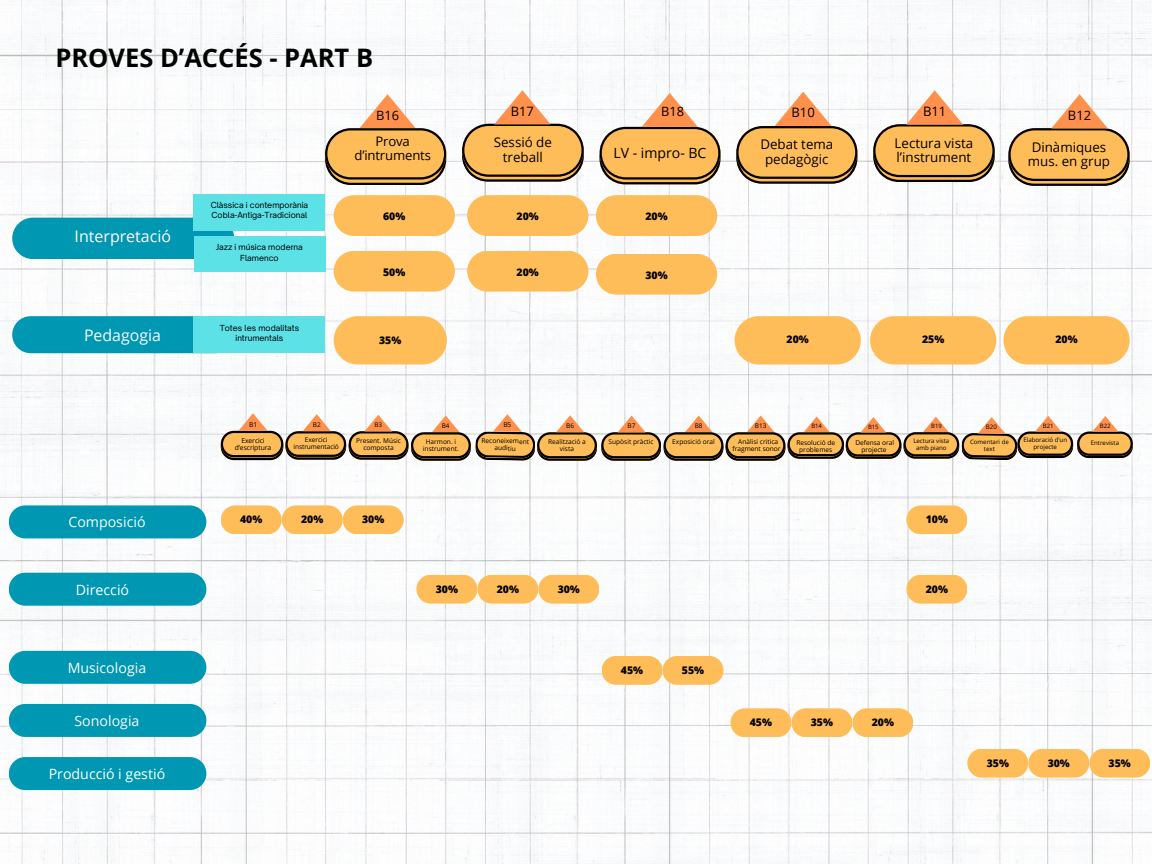
<style>
.page{position:relative;width:1152px;height:864px;background:#fff}
.page>*{position:absolute;margin:0;border:0;box-sizing:border-box;transform-origin:0 0}
.t1{font:700 25.5px "Open Sans";color:#000}
.t2{font:16.05px "Open Sans";color:#fff}
.t3{font:15.9px "Open Sans";color:#f9fafb}
.t4{font:14.25px "Open Sans";color:#f9fafb}
.t5{font:14.25px "Open Sans";color:#fff}
.t6{font:14.1px "Open Sans";color:#000}
.t7{font:13.35px/14.4px "Open Sans";color:#000;text-align:center}
.t8{font:13.2px/14.2px "Open Sans";letter-spacing:-.01em;color:#000;text-align:center}
.t9{font:13.05px "Open Sans";color:#000}
.t10{font:12.9px "Open Sans";color:#000}
.t11{font:800 10.5px "Open Sans";color:#000}
.t12{font:7.95px/10.2px "Open Sauce One";color:#000;text-align:center}
.t13{font:6.75px/7.4px "Open Sans";letter-spacing:-.01em;color:#000;text-align:center}
.t14{font:6.6px/7.2px "Open Sans";color:#000;text-align:center}
.t15{font:6.45px "Open Sans";color:#000}
.t16{font:6.3px "Open Sans";color:#000}
.t17{font:6.15px/6.6px "Open Sans";color:#000;text-align:center}
.t18{font:6px "Open Sans";color:#000}
.t19{font:5.85px "Open Sans";color:#000}
</style>
<div class="page">
<img style="left:0;top:0;width:1152px;height:864px">
<div style="left:12px;top:316px;width:222px;height:37px;background:#0097b2;border-radius:19px"></div>
<div style="left:194px;top:317px;width:131px;height:36px;background:#5ce1e6"></div>
<svg style="left:325px;top:94px;width:121px;height:91px"></svg>
<svg style="left:462px;top:90px;width:122px;height:92px"></svg>
<svg style="left:600px;top:93px;width:121px;height:91px"></svg>
<svg style="left:736px;top:92px;width:121px;height:92px"></svg>
<svg style="left:873px;top:90px;width:122px;height:92px"></svg>
<svg style="left:1008px;top:94px;width:122px;height:92px"></svg>
<div style="left:9px;top:505px;width:197px;height:33px;background:#0097b2;border-radius:16px"></div>
<div style="left:9px;top:573px;width:197px;height:33px;background:#0097b2;border-radius:17px"></div>
<div style="left:9px;top:651px;width:197px;height:33px;background:#0097b2;border-radius:16px"></div>
<div style="left:9px;top:704px;width:197px;height:33px;background:#0097b2;border-radius:16px"></div>
<div style="left:9px;top:757px;width:197px;height:33px;background:#0097b2;border-radius:16px"></div>
<div style="left:12px;top:218px;width:222px;height:41px;background:#0097b2;border-radius:21px"></div>
<div style="left:194px;top:194px;width:131px;height:36px;background:#5ce1e6"></div>
<div style="left:194px;top:236px;width:131px;height:36px;background:#5ce1e6"></div>
<div style="left:334px;top:316px;width:113px;height:48px;background:#ffbd59;border-radius:24px"></div>
<svg style="left:334px;top:195px;width:121px;height:41px;background:#fec165"></svg>
<svg style="left:334px;top:251px;width:121px;height:41px;background:#fec165"></svg>
<svg style="left:467px;top:195px;width:121px;height:41px;background:#fec165"></svg>
<svg style="left:596px;top:195px;width:121px;height:41px;background:#fec165"></svg>
<svg style="left:467px;top:251px;width:121px;height:41px;background:#fec165"></svg>
<svg style="left:596px;top:254px;width:121px;height:41px;background:#fec165"></svg>
<div style="left:735px;top:316px;width:126px;height:48px;background:#ffbd59;border-radius:24px"></div>
<div style="left:870px;top:316px;width:126px;height:48px;background:#ffbd59;border-radius:24px"></div>
<div style="left:1003px;top:316px;width:127px;height:48px;background:#ffbd59;border-radius:24px"></div>
<svg style="left:221px;top:413px;width:912px;height:48px"></svg>
<svg style="left:221px;top:505px;width:183px;height:29px;background:#fec46b"></svg>
<svg style="left:416px;top:575px;width:183px;height:29px;background:#fec36b"></svg>
<svg style="left:602px;top:656px;width:121px;height:29px;background:#fec369"></svg>
<svg style="left:906px;top:505px;width:61px;height:29px;background:#fdc36b"></svg>
<svg style="left:906px;top:575px;width:61px;height:29px;background:#fdc36a"></svg>
<svg style="left:967px;top:749px;width:183px;height:29px;background:#fec36b"></svg>
<svg style="left:730px;top:708px;width:183px;height:29px;background:#fec36b"></svg>
<h1 class="t1" style="left:55px;top:40px;width:319px">PROVES D’ACCÉS - PART B</h1>
<h3 class="t10" style="left:376px;top:106px;width:24px">B16</h3>
<h3 class="t10" style="left:511px;top:102px;width:25px">B17</h3>
<h3 class="t10" style="left:661px;top:102px;width:24px">B18</h3>
<h3 class="t9" style="left:792px;top:103px;width:25px">B10</h3>
<h3 class="t9" style="left:923px;top:102px;width:25px">B11</h3>
<h3 class="t10" style="left:1068px;top:106px;width:25px">B12</h3>
<h2 class="t2" style="left:75px;top:225px;width:98px">Interpretació</h2>
<p class="t12" style="left:211px;top:200px;width:99px;text-align:left">Clàssica i contemporània<br>Cobla-Antiga-Tradicional</p>
<p class="t12" style="left:216px;top:242px;width:88px">Jazz i música moderna<br>Flamenco</p>
<h3 class="t3" style="left:84px;top:324px;width:79px">Pedagogia</h3>
<p class="t12" style="left:220px;top:322px;width:81px">Totes les modalitats intrumentals</p>
<h3 class="t8" style="left:354px;top:134px;width:78px">Prova d’intruments</h3>
<h3 class="t7" style="left:494px;top:135px;width:60px">Sessió de treball</h3>
<h3 class="t6" style="left:613px;top:143px;width:95px">LV - impro- BC</h3>
<h3 class="t7" style="left:760px;top:137px;width:74px">Debat tema pedagògic</h3>
<h3 class="t7" style="left:895px;top:135px;width:80px;text-align:left">Lectura vista l’instrument</h3>
<h3 class="t7" style="left:1028px;top:139px;width:84px;text-align:left">Dinàmiques mus. en grup</h3>
<h3 class="t11" style="left:383px;top:209px;width:24px">60%</h3>
<h3 class="t11" style="left:517px;top:209px;width:24px">20%</h3>
<h3 class="t11" style="left:645px;top:209px;width:24px">20%</h3>
<h3 class="t11" style="left:383px;top:264px;width:24px">50%</h3>
<h3 class="t11" style="left:517px;top:264px;width:24px">20%</h3>
<h3 class="t11" style="left:645px;top:267px;width:24px">30%</h3>
<h3 class="t11" style="left:379px;top:333px;width:24px">35%</h3>
<h3 class="t11" style="left:787px;top:332px;width:24px">20%</h3>
<h3 class="t11" style="left:922px;top:332px;width:24px">25%</h3>
<h3 class="t11" style="left:1055px;top:332px;width:24px">20%</h3>
<p class="t14" style="left:249px;top:421px;width:10px">B1</p>
<p class="t15" style="left:313px;top:420px;width:9px">B2</p>
<p class="t16" style="left:374px;top:421px;width:9px">B3</p>
<p class="t16" style="left:442px;top:421px;width:9px">B4</p>
<p class="t14" style="left:503px;top:421px;width:10px">B5</p>
<p class="t15" style="left:566px;top:421px;width:9px">B6</p>
<p class="t15" style="left:628px;top:421px;width:9px">B7</p>
<p class="t15" style="left:695px;top:421px;width:9px">B8</p>
<p class="t15" style="left:755px;top:421px;width:13px">B13</p>
<p class="t18" style="left:811px;top:422px;width:12px">B14</p>
<p class="t18" style="left:868px;top:422px;width:12px">B15</p>
<p class="t19" style="left:931px;top:421px;width:12px">B19</p>
<p class="t17" style="left:986px;top:423px;width:13px">B20</p>
<p class="t18" style="left:1043px;top:421px;width:12px">B21</p>
<p class="t18" style="left:1100px;top:421px;width:12px">B22</p>
<p class="t13" style="left:235px;top:437px;width:38px">Exercici d’escriptura</p>
<p class="t14" style="left:293px;top:436px;width:47px">Exercici instrumentació</p>
<p class="t14" style="left:356px;top:437px;width:46px">Present. Músic composta</p>
<p class="t14" style="left:423px;top:438px;width:37px">Harmon. i instrument.</p>
<p class="t14" style="left:482px;top:437px;width:49px;rotate:1deg">Reconeixement auditiu</p>
<p class="t14" style="left:548px;top:438px;width:39px">Realització a vista</p>
<p class="t14" style="left:609px;top:438px;width:47px">Supòsit pràctic</p>
<p class="t14" style="left:672px;top:438px;width:44px">Exposició oral</p>
<p class="t14" style="left:733px;top:438px;width:49px">Anàlisi critica fragment sonor</p>
<p class="t14" style="left:796px;top:439px;width:40px">Resolució de problemes</p>
<p class="t14" style="left:855px;top:439px;width:40px">Defensa oral projecte</p>
<p class="t17" style="left:913px;top:437px;width:38px">Lectura vista amb piano</p>
<p class="t17" style="left:970px;top:438px;width:40px;rotate:1deg">Comentari de text</p>
<p class="t17" style="left:1023px;top:437px;width:45px">Elaboració d’un projecte</p>
<p class="t17" style="left:1091px;top:439px;width:30px">Entrevista</p>
<h3 class="t4" style="left:68px;top:512px;width:79px">Composició</h3>
<h3 class="t11" style="left:240px;top:512px;width:24px">40%</h3>
<h3 class="t11" style="left:301px;top:512px;width:24px">20%</h3>
<h3 class="t11" style="left:362px;top:512px;width:24px">30%</h3>
<h3 class="t11" style="left:926px;top:512px;width:24px">10%</h3>
<h3 class="t5" style="left:76px;top:579px;width:55px">Direcció</h3>
<h3 class="t11" style="left:436px;top:582px;width:24px">30%</h3>
<h3 class="t11" style="left:497px;top:582px;width:24px">20%</h3>
<h3 class="t11" style="left:558px;top:582px;width:24px">30%</h3>
<h3 class="t11" style="left:926px;top:582px;width:24px">20%</h3>
<h3 class="t4" style="left:68px;top:657px;width:80px">Musicologia</h3>
<h3 class="t4" style="left:74px;top:711px;width:66px">Sonologia</h3>
<h3 class="t5" style="left:49px;top:764px;width:118px">Producció i gestió</h3>
<h3 class="t11" style="left:621px;top:663px;width:24px">45%</h3>
<h3 class="t11" style="left:682px;top:663px;width:24px">55%</h3>
<h3 class="t11" style="left:750px;top:715px;width:24px">45%</h3>
<h3 class="t11" style="left:811px;top:715px;width:24px">35%</h3>
<h3 class="t11" style="left:872px;top:715px;width:24px">20%</h3>
<h3 class="t11" style="left:987px;top:755px;width:24px">35%</h3>
<h3 class="t11" style="left:1048px;top:755px;width:24px">30%</h3>
<h3 class="t11" style="left:1109px;top:755px;width:24px">35%</h3>
</div>
